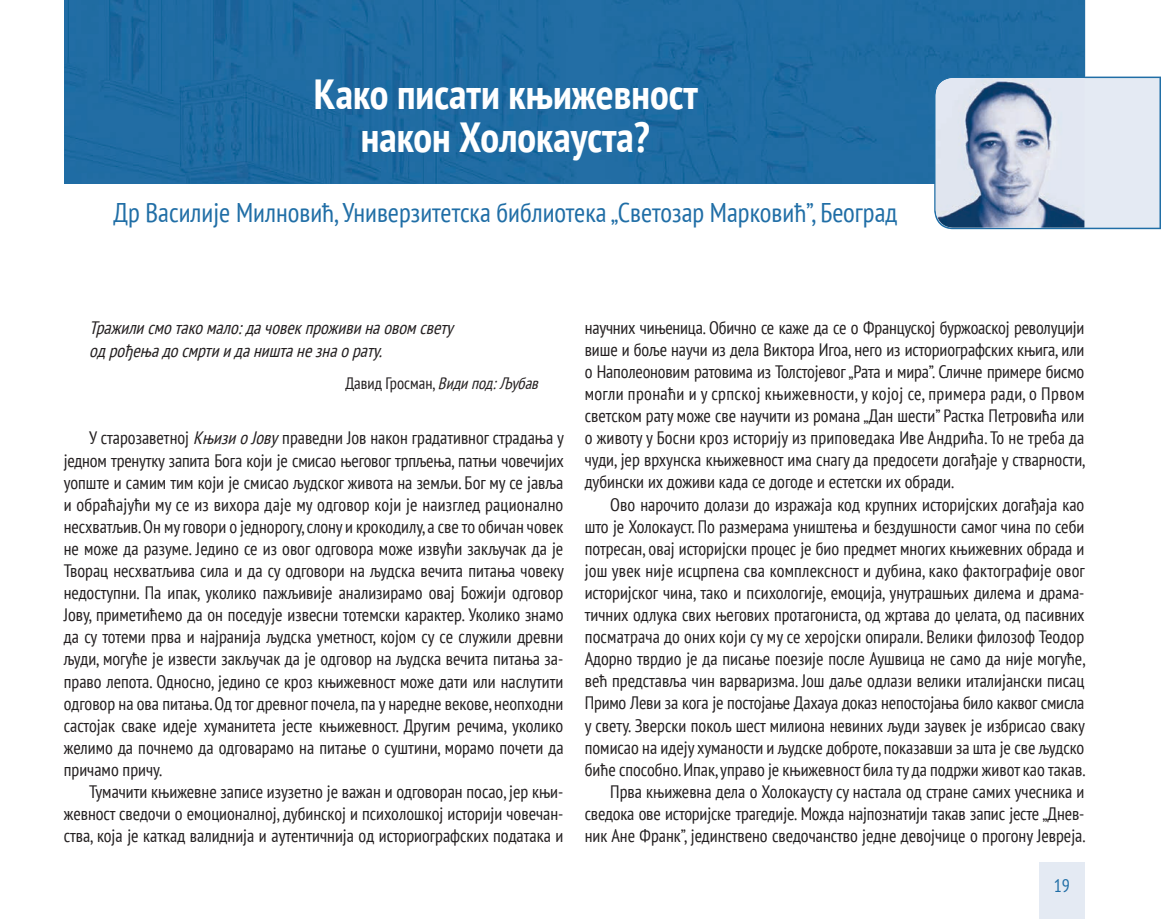
<style>
.page{position:relative;width:1161px;height:919px;background:#fff}
.page>*{position:absolute;margin:0;border:0;box-sizing:border-box;transform-origin:0 0}
.t1{font:700 condensed 42px/43.5px "PT Sans";color:#fff;text-align:center}
.t2{font:condensed 27px "PT Sans";color:#206ea6}
.t3{font:condensed 18px/22px "PT Sans";color:#231f20;text-align:justify}
.t4{font:italic condensed 18px/22px "PT Sans";color:#231f20}
.t5{font:condensed 18px "PT Sans";color:#206ea6}
.t6{font:condensed 16.5px "PT Sans";color:#231f20}
.s1{font-style:italic}
</style>
<div class="page">
<div style="left:1039px;top:862px;width:45px;height:56px;background:#e4eaf3"></div>
<img style="left:64px;top:0;width:1021px;height:183px">
<svg style="left:934px;top:77px;width:227px;height:152px"></svg>
<img style="left:938px;top:78px;width:16px;height:9px">
<h1 class="t1" style="left:314px;top:72px;width:386px">Како писати књижевност након Холокауста?</h1>
<h2 class="t2" style="left:113px;top:195px;width:785px">Др Василије Милновић, Универзитетска библиотека „Светозар Марковић”, Београд</h2>
<p class="t4" style="left:89px;top:317px;width:370px">Тражилисмотакомало:дачовекпроживинаовомсвету одрођењадосмртиидаништанезнаорату.</p>
<p class="t6" style="left:345px;top:373px;width:199px">Давид Гросман, <span class="s1">Видипод:Љубав</span></p>
<p class="t3" style="left:64px;top:426px;width:502px;text-indent:26px">У старозаветној <span class="s1">КњизиоЈову</span>праведни Јов након градативног страдања у једном тренутку запита Бога који је смисао његовог трпљења, патњи човечијих уопште и самим тим који је смисао људског живота на земљи. Бог му се јавља и обраћајући му се из вихора даје му одговор који је наизглед рационално несхватљив. Он му говори о једнорогу, слону и крокодилу, а све то обичан човек не може да разуме. Једино се из овог одговора може извући закључак да је Творац несхватљива сила и да су одговори на људска вечита питања човеку недоступни. Па ипак, уколико пажљивије анализирамо овај Божији одговор Јову, приметићемо да он поседује извесни тотемски карактер. Уколико знамо да су тотеми прва и најранија људска уметност, којом су се служили древни људи, могуће је извести закључак да је одговор на људска вечита питања за&shy;право лепота. Односно, једино се кроз књижевност може дати или наслутити одговор на ова питања. Од тог древног почела, па у наредне векове, неопходни састојак сваке идеје хуманитета јесте књижевност. Другим речима, уколико желимо да почнемо да одговарамо на питање о суштини, морамо почети да причамо причу.</p>
<p class="t3" style="left:64px;top:780px;width:501px;text-indent:26px">Тумачити књижевне записе изузетно је важан и одговоран посао, јер књи&shy;жевност сведочи о емоционалној, дубинској и психолошкој историји човечан&shy;ства, која је каткад валиднија и аутентичнија од историографских података и</p>
<p class="t3" style="left:585px;top:316px;width:502px">научних чињеница. Обично се каже да се о Француској буржоаској револуцији више и боље научи из дела Виктора Игоа, него из историографских књига, или о Наполеоновим ратовима из Толстојевог „Рата и мира”. Сличне примере бисмо могли пронаћи и у српској књижевности, у којој се, примера ради, о Првом светском рату може све научити из романа „Дан шести” Растка Петровића или о животу у Босни кроз историју из приповедака Иве Андрића. То не треба да чуди, јер врхунска књижевност има снагу да предосети догађаје у стварности, дубински их доживи када се догоде и естетски их обради.</p>
<p class="t3" style="left:585px;top:492px;width:502px;text-align:right">Ово нарочито долази до изражаја код крупних историјских догађаја као што је Холокауст. По размерама уништења и бездушности самог чина по себи потресан, овај историјски процес је био предмет многих књижевних обрада и још увек није исцрпена сва комплексност и дубина, како фактографије овог историјског чина, тако и психологије, емоција, унутрашњих дилема и драма&shy;тичних одлука свих његових протагониста, од жртава до џелата, од пасивних посматрача до оних који су му се херојски опирали. Велики филозоф Теодор Адорно тврдио је да писање поезије после Аушвица не само да није могуће, већ представља чин варваризма. Још даље одлази велики италијански писац Примо Леви за кога је постојање Дахауа доказ непостојања било каквог смисла у свету. Зверски покољ шест милиона невиних људи заувек је избрисао сваку помисао на идеју хуманости и људске доброте, показавши за шта је све људско биће способно. Ипак, управо је књижевност била ту да подржи живот као такав.<br>Прва књижевна дела о Холокаусту су настала од стране самих учесника и сведока ове историјске трагедије. Можда најпознатији такав запис јесте „Днев&shy;ник Ане Франк”, јединствено сведочанство једне девојчице о прогону Јевреја.</p>
<p class="t5" style="left:1053px;top:873px;width:18px">19</p>
</div>
